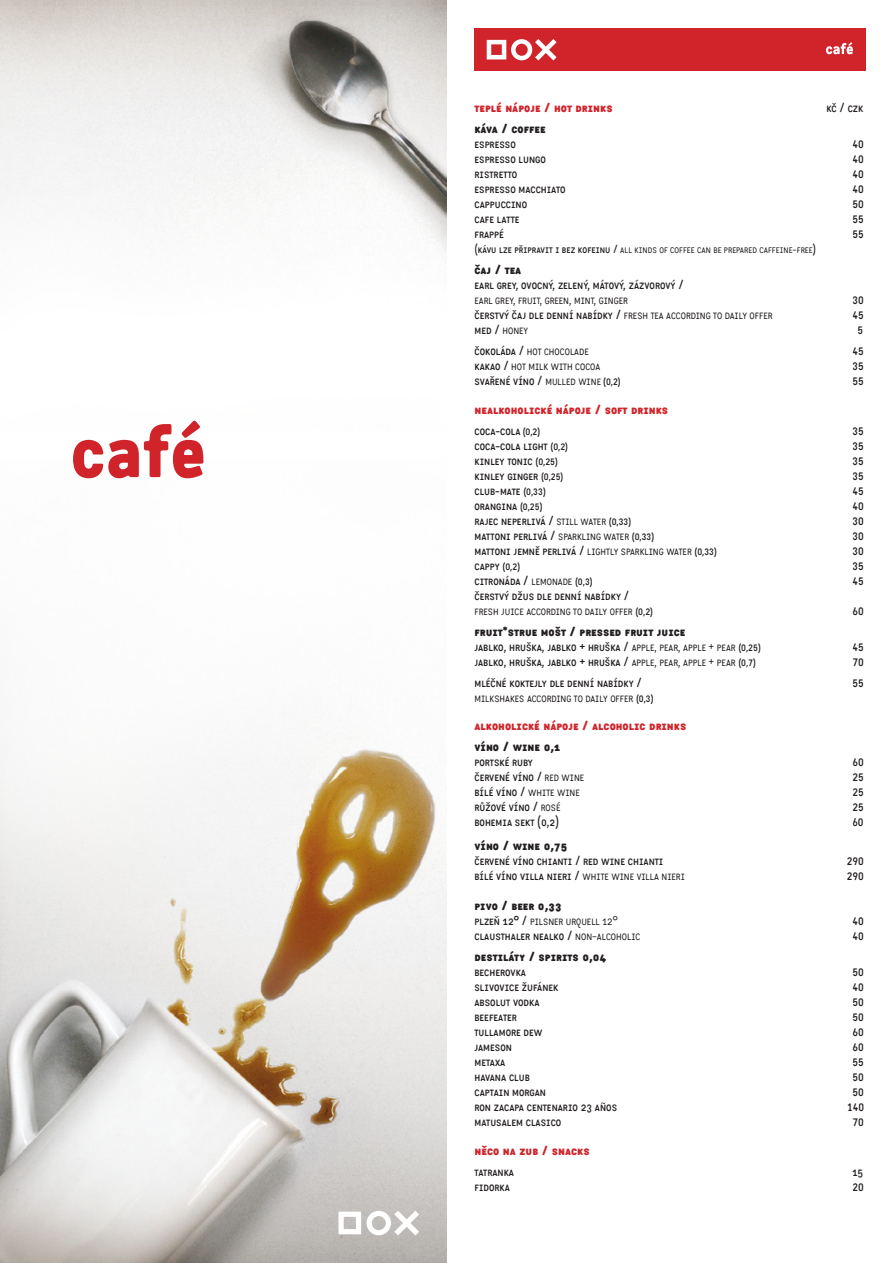
<style>
.page{position:relative;width:893px;height:1263px;background:#fff}
.page>*{position:absolute;margin:0;border:0;box-sizing:border-box;transform-origin:0 0}
.t1{font:12.75px "Katarine Medium PC";color:#231f20}
.t2{font:12.75px "Katarine Light PC";color:#231f20}
.t3{font:12.75px "Katarine Heavy PC";color:#231f20}
.t4{font:12.75px "Katarine Heavy PC";color:#d1232a}
.t5{font:11.25px "Katarine Light PC";letter-spacing:.005em;color:#231f20}
.t6{font:600 10.5px "Katarine";color:#231f20}
.s1{font-family:"Katarine Medium PC"}
.s2{font-family:"Katarine Light PC"}
.s3{font-family:"Katarine";font-weight:600;font-size:9px}
.s4{font-family:"Katarine";font-weight:600;font-size:10.5px}
</style>
<div class="page">
<img style="left:0;top:0;width:446px;height:1263px">
<svg style="left:73px;top:420px;width:130px;height:58px"></svg>
<svg style="left:338px;top:1211px;width:23px;height:23px"></svg>
<svg style="left:367px;top:1210px;width:52px;height:25px"></svg>
<div style="left:474px;top:29px;width:392px;height:42px;background:#d1232a"></div>
<svg style="left:487px;top:39px;width:70px;height:22px"></svg>
<svg style="left:826px;top:42px;width:27px;height:12px"></svg>
<p class="t4" style="left:474px;top:99px;width:140px">teplé nápoje / hot drinks</p>
<p class="t3" style="left:474px;top:120px;width:73px">káva / coffee</p>
<p class="t1" style="left:474px;top:136px;width:43px">espresso</p>
<p class="t6" style="left:852px;top:138px;width:13px">40</p>
<p class="t1" style="left:474px;top:151px;width:73px">espresso lungo</p>
<p class="t6" style="left:852px;top:153px;width:13px">40</p>
<p class="t1" style="left:474px;top:166px;width:44px">ristretto</p>
<p class="t6" style="left:852px;top:168px;width:13px">40</p>
<p class="t1" style="left:474px;top:181px;width:93px">espresso macchiato</p>
<p class="t6" style="left:852px;top:183px;width:13px">40</p>
<p class="t1" style="left:474px;top:196px;width:54px">cappuccino</p>
<p class="t6" style="left:852px;top:198px;width:13px">50</p>
<p class="t1" style="left:474px;top:211px;width:47px">cafe latte</p>
<p class="t6" style="left:852px;top:213px;width:13px">55</p>
<p class="t1" style="left:474px;top:226px;width:31px">frappé</p>
<p class="t6" style="left:852px;top:228px;width:13px">55</p>
<p class="t5" style="left:474px;top:243px;width:343px"><span class="s1">(kávu lze připravit i bez kofeinu /</span> all kinds of coffee can be prepared caffeine-free<span class="s1">)</span></p>
<p class="t3" style="left:474px;top:261px;width:48px">čaj / tea</p>
<p class="t1" style="left:474px;top:277px;width:211px">earl grey, ovocný, zelený, mátový, zázvorový /</p>
<p class="t2" style="left:474px;top:292px;width:155px">earl grey, fruit, green, mint, ginger</p>
<p class="t6" style="left:852px;top:294px;width:13px">30</p>
<p class="t2" style="left:474px;top:307px;width:300px"><span class="s1">čerstvý čaj dle denní nabídky /</span> fresh tea according to daily offer</p>
<p class="t6" style="left:852px;top:309px;width:13px">45</p>
<p class="t2" style="left:474px;top:322px;width:55px"><span class="s1">med /</span> honey</p>
<p class="t6" style="left:857px;top:324px;width:7px">5</p>
<p class="t2" style="left:474px;top:343px;width:116px"><span class="s1">čokoláda /</span> hot chocolade</p>
<p class="t6" style="left:852px;top:345px;width:13px">45</p>
<p class="t2" style="left:474px;top:358px;width:127px"><span class="s1">kakao /</span> hot milk with cocoa</p>
<p class="t6" style="left:852px;top:360px;width:13px">35</p>
<p class="t1" style="left:474px;top:373px;width:148px">svařené víno / <span class="s2">mulled wine</span> <span class="s3">(0,2)</span></p>
<p class="t6" style="left:852px;top:375px;width:13px">55</p>
<p class="t4" style="left:474px;top:401px;width:195px">nealkoholické nápoje / soft drinks</p>
<p class="t1" style="left:474px;top:423px;width:67px">coca-cola <span class="s3">(0,2)</span></p>
<p class="t6" style="left:852px;top:425px;width:13px">35</p>
<p class="t1" style="left:474px;top:438px;width:95px">coca-cola light <span class="s3">(0,2)</span></p>
<p class="t6" style="left:852px;top:440px;width:13px">35</p>
<p class="t1" style="left:474px;top:453px;width:85px">kinley tonic <span class="s3">(0,25)</span></p>
<p class="t6" style="left:852px;top:455px;width:13px">35</p>
<p class="t1" style="left:474px;top:468px;width:90px">kinley ginger <span class="s3">(0,25)</span></p>
<p class="t6" style="left:852px;top:470px;width:13px">35</p>
<p class="t1" style="left:474px;top:483px;width:73px">club-mate <span class="s3">(0,33)</span></p>
<p class="t6" style="left:852px;top:485px;width:13px">45</p>
<p class="t1" style="left:474px;top:498px;width:70px">orangina <span class="s3">(0,25)</span></p>
<p class="t6" style="left:852px;top:500px;width:13px">40</p>
<p class="t1" style="left:474px;top:513px;width:158px">rajec neperlivá / <span class="s2">still water</span> <span class="s3">(0,33)</span></p>
<p class="t6" style="left:852px;top:515px;width:13px">30</p>
<p class="t1" style="left:474px;top:528px;width:181px">mattoni perlivá / <span class="s2">sparkling water</span> <span class="s3">(0,33)</span></p>
<p class="t6" style="left:852px;top:530px;width:13px">30</p>
<p class="t2" style="left:474px;top:543px;width:244px"><span class="s1">mattoni jemně perlivá /</span> lightly sparkling water <span class="s3">(0,33)</span></p>
<p class="t6" style="left:852px;top:545px;width:13px">30</p>
<p class="t1" style="left:474px;top:558px;width:47px">cappy <span class="s3">(0,2)</span></p>
<p class="t6" style="left:852px;top:560px;width:13px">35</p>
<p class="t1" style="left:474px;top:573px;width:120px">citronáda / <span class="s2">lemonade</span> <span class="s3">(0,3)</span></p>
<p class="t6" style="left:852px;top:575px;width:13px">45</p>
<p class="t1" style="left:474px;top:588px;width:156px">čerstvý džus dle denní nabídky /</p>
<p class="t2" style="left:474px;top:603px;width:180px">fresh juice according to daily offer <span class="s3">(0,2)</span></p>
<p class="t6" style="left:852px;top:605px;width:13px">60</p>
<p class="t3" style="left:474px;top:623px;width:212px">fruit*strue mošt / pressed fruit juice</p>
<p class="t1" style="left:474px;top:639px;width:288px">jablko, hruška, jablko + hruška / <span class="s2">apple, pear, apple + pear</span> <span class="s3">(0,25)</span></p>
<p class="t6" style="left:852px;top:641px;width:13px">45</p>
<p class="t1" style="left:474px;top:654px;width:283px">jablko, hruška, jablko + hruška / <span class="s2">apple, pear, apple + pear</span> <span class="s3">(0,7)</span></p>
<p class="t6" style="left:852px;top:656px;width:13px">70</p>
<p class="t1" style="left:474px;top:675px;width:169px">mléčné koktejly dle denní nabídky /</p>
<p class="t6" style="left:852px;top:677px;width:13px">55</p>
<p class="t2" style="left:474px;top:690px;width:181px">milkshakes according to daily offer <span class="s3">(0,3)</span></p>
<p class="t4" style="left:474px;top:717px;width:213px">alkoholické nápoje / alcoholic drinks</p>
<p class="t3" style="left:474px;top:738px;width:87px">víno / wine 0,1</p>
<p class="t1" style="left:474px;top:754px;width:60px">portské ruby</p>
<p class="t6" style="left:852px;top:756px;width:13px">60</p>
<p class="t1" style="left:474px;top:769px;width:111px">červené víno / <span class="s2">red wine</span></p>
<p class="t6" style="left:852px;top:771px;width:13px">25</p>
<p class="t1" style="left:474px;top:784px;width:107px">bílé víno / <span class="s2">white wine</span></p>
<p class="t6" style="left:852px;top:786px;width:13px">25</p>
<p class="t1" style="left:474px;top:799px;width:88px">růžové víno / <span class="s2">rosé</span></p>
<p class="t6" style="left:852px;top:801px;width:13px">25</p>
<p class="t1" style="left:474px;top:814px;width:86px">bohemia sekt (0,2)</p>
<p class="t1" style="left:852px;top:814px;width:13px">6<span class="s4">0</span></p>
<p class="t3" style="left:474px;top:837px;width:94px">víno / wine 0,75</p>
<p class="t1" style="left:474px;top:853px;width:190px">červené víno chianti / red wine chianti</p>
<p class="t6" style="left:847px;top:855px;width:19px">290</p>
<p class="t1" style="left:474px;top:868px;width:212px">bílé víno villa nieri / <span class="s2">white wine villa nieri</span></p>
<p class="t6" style="left:847px;top:870px;width:19px">290</p>
<p class="t3" style="left:474px;top:897px;width:89px">pivo / beer 0,33</p>
<p class="t2" style="left:474px;top:913px;width:145px"><span class="s1">plzeň 12° /</span> pilsner urquell 12°</p>
<p class="t6" style="left:852px;top:915px;width:13px">40</p>
<p class="t1" style="left:474px;top:928px;width:167px">clausthaler nealko / <span class="s2">non-alcoholic</span></p>
<p class="t6" style="left:852px;top:930px;width:13px">40</p>
<p class="t3" style="left:474px;top:948px;width:134px">destiláty / spirits 0,04</p>
<p class="t1" style="left:474px;top:964px;width:53px">becherovka</p>
<p class="t6" style="left:852px;top:966px;width:13px">50</p>
<p class="t1" style="left:474px;top:979px;width:86px">slivovice žufánek</p>
<p class="t6" style="left:852px;top:981px;width:13px">40</p>
<p class="t1" style="left:474px;top:994px;width:67px">absolut vodka</p>
<p class="t6" style="left:852px;top:996px;width:13px">50</p>
<p class="t1" style="left:474px;top:1009px;width:44px">beefeater</p>
<p class="t6" style="left:852px;top:1011px;width:13px">50</p>
<p class="t1" style="left:474px;top:1024px;width:69px">tullamore dew</p>
<p class="t6" style="left:852px;top:1026px;width:13px">60</p>
<p class="t1" style="left:474px;top:1039px;width:39px">jameson</p>
<p class="t6" style="left:852px;top:1041px;width:13px">60</p>
<p class="t1" style="left:474px;top:1054px;width:32px">metaxa</p>
<p class="t6" style="left:852px;top:1056px;width:13px">55</p>
<p class="t1" style="left:474px;top:1069px;width:57px">havana club</p>
<p class="t6" style="left:852px;top:1071px;width:13px">50</p>
<p class="t1" style="left:474px;top:1084px;width:73px">captain morgan</p>
<p class="t6" style="left:852px;top:1086px;width:13px">50</p>
<p class="t1" style="left:474px;top:1099px;width:144px">ron zacapa centenario 23 anos</p>
<p class="t6" style="left:847px;top:1101px;width:19px">140</p>
<p class="t1" style="left:474px;top:1114px;width:88px">matusalem clasico</p>
<p class="t6" style="left:852px;top:1116px;width:13px">70</p>
<p class="t4" style="left:474px;top:1142px;width:117px">něco na zub / snacks</p>
<p class="t1" style="left:474px;top:1164px;width:41px">tatranka</p>
<p class="t1" style="left:852px;top:1164px;width:12px">15</p>
<p class="t1" style="left:474px;top:1179px;width:37px">fidorka</p>
<p class="t6" style="left:852px;top:1181px;width:13px">20</p>
<p class="t1" style="left:826px;top:100px;width:39px">kč / czk</p>
</div>
